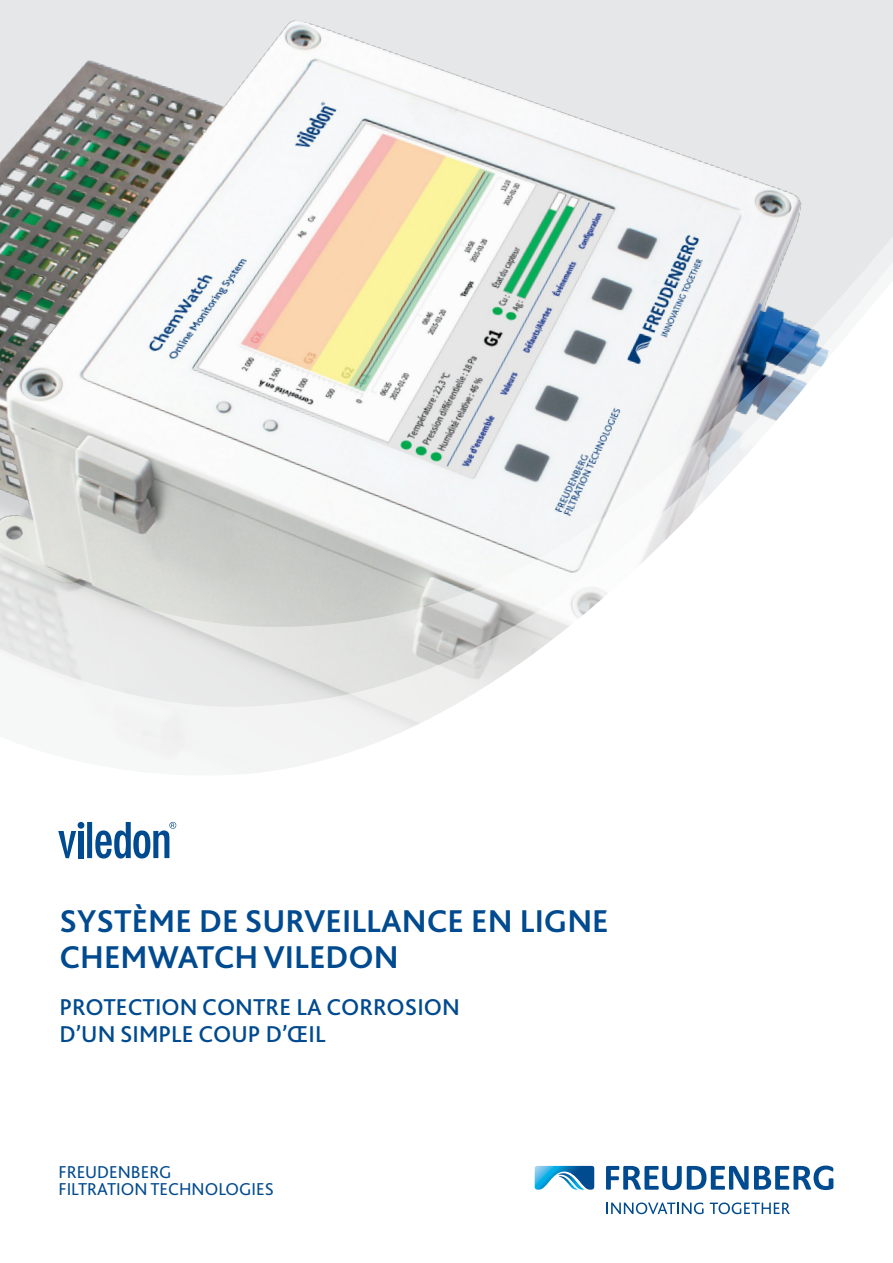
<style>
.page{position:relative;width:893px;height:1263px;background:#fff}
.page>*{position:absolute;margin:0;border:0;box-sizing:border-box;transform-origin:0 0}
.t1{font:700 33px/36px "Bliss 2";color:#004a8f}
.t2{font:500 24px/27px "Bliss 2";color:#004a8f}
.t3{font:18px/16.5px "Bliss 2";color:#004a8f}
</style>
<div class="page">
<img style="left:0;top:0;width:893px;height:221px">
<svg style="left:0;top:221px;width:893px;height:24px"></svg>
<img style="left:0;top:245px;width:893px;height:21px">
<svg style="left:0;top:266px;width:889px;height:561px"></svg>
<svg style="left:606px;top:1165px;width:227px;height:25px"></svg>
<svg style="left:535px;top:1166px;width:59px;height:23px"></svg>
<svg style="left:607px;top:1202px;width:97px;height:12px"></svg>
<svg style="left:710px;top:1202px;width:80px;height:12px"></svg>
<svg style="left:58px;top:822px;width:118px;height:36px"></svg>
<h1 class="t1" style="left:60px;top:903px;width:551px">SYSTÈME DE SURVEILLANCE EN LIGNE<br>CHEMWATCH VILEDON</h1>
<p class="t2" style="left:60px;top:993px;width:402px">PROTECTION CONTRE LA CORROSION<br>D’UN SIMPLE COUP D’ŒIL</p>
<p class="t3" style="left:58px;top:1164px;width:217px">FREUDENBERG<br>FILTRATION TECHNOLOGIES</p>
</div>
